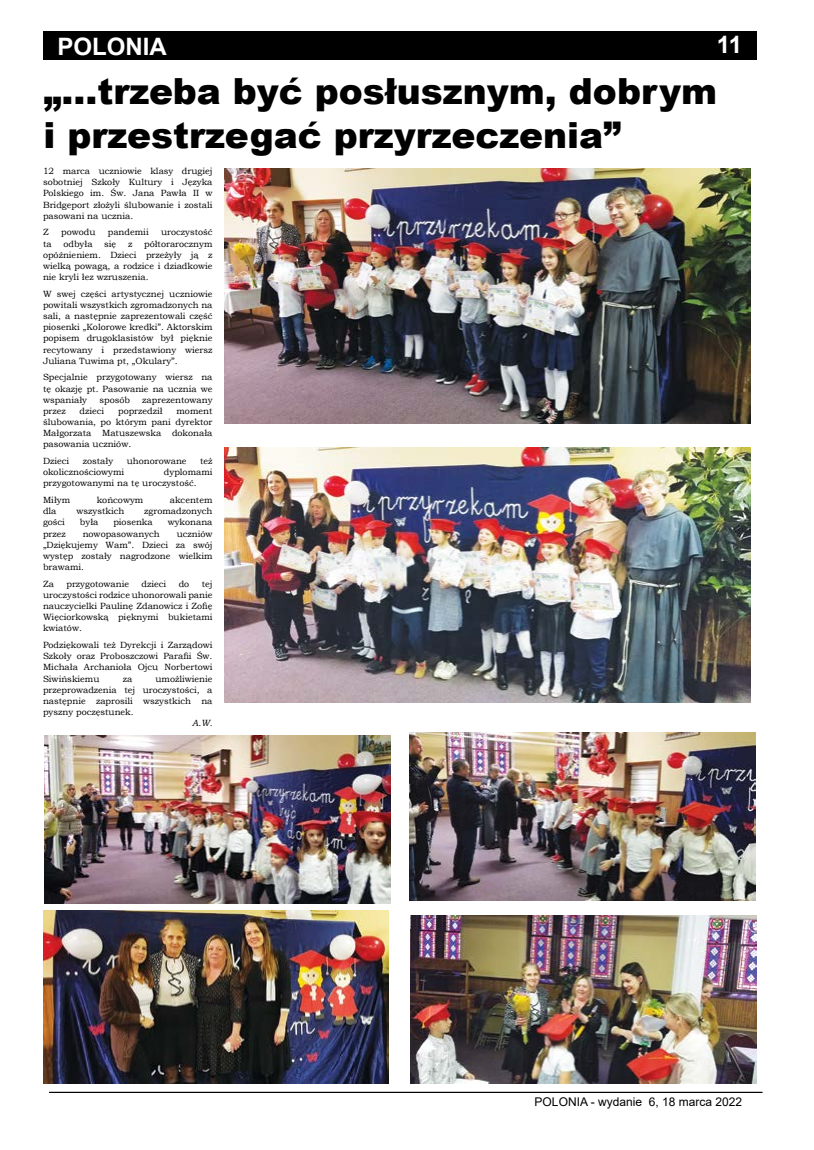
<style>
.page{position:relative;width:814px;height:1150px;background:#fff}
.page>*{position:absolute;margin:0;border:0;box-sizing:border-box;transform-origin:0 0}
.t1{font:900 36px/43.2px "Arial";color:#000}
.t2{font:700 24px "Arial";color:#fff}
.t3{font:12px "Arial";color:#000}
.t4{font:9px/11.1px "Bookman Old Style";color:#000;text-align:justify}
.t5{font:italic 9px "Bookman Old Style";color:#000}
</style>
<div class="page">
<div style="left:43px;top:32px;width:713px;height:28px;background:#000"></div>
<hr style="left:49px;top:1092px;width:713px;height:1px;background:#000">
<img style="left:224px;top:168px;width:526px;height:255px">
<img style="left:224px;top:447px;width:526px;height:255px">
<img style="left:411px;top:915px;width:345px;height:168px">
<img style="left:410px;top:732px;width:345px;height:168px">
<img style="left:45px;top:735px;width:346px;height:168px">
<img style="left:43px;top:910px;width:346px;height:173px">
<h2 class="t2" style="left:57px;top:29px;width:111px">POLONIA</h2>
<h2 class="t2" style="left:716px;top:27px;width:27px">11</h2>
<h1 class="t1" style="left:43px;top:69px;width:675px">„...trzeba być posłusznym, dobrym i przestrzegać przyrzeczenia”</h1>
<p class="t4" style="left:43px;top:166px;width:171px">12 marca uczniowie klasy drugiej sobotniej Szkoły Kultury i Języka Polskiego im. Św. Jana Pawła II w Bridgeport złożyli ślubowanie i zostali pasowani na ucznia.</p>
<p class="t4" style="left:43px;top:227px;width:7px">Z</p>
<p class="t4" style="left:61px;top:227px;width:36px">powodu</p>
<p class="t4" style="left:108px;top:227px;width:42px">pandemii</p>
<p class="t4" style="left:161px;top:227px;width:53px">uroczystość</p>
<p class="t4" style="left:43px;top:238px;width:10px">ta</p>
<p class="t4" style="left:63px;top:238px;width:31px">odbyła</p>
<p class="t4" style="left:104px;top:238px;width:14px">się</p>
<p class="t4" style="left:128px;top:238px;width:6px">z</p>
<p class="t4" style="left:43px;top:238px;width:171px;text-indent:101px">półtorarocznym opóźnieniem. Dzieci przeżyły ją z wielką powagą, a rodzice i dziadkowie nie kryli łez wzruszenia.</p>
<p class="t4" style="left:43px;top:288px;width:171px">W swej części artystycznej uczniowie powitali wszystkich zgromadzonych na sali, a następnie zaprezentowali część piosenki „Kolorowe kredki”. Aktorskim popisem drugoklasistów był pięknie recytowany i przedstawiony wiersz Juliana Tuwima pt, „Okulary”.</p>
<p class="t4" style="left:43px;top:372px;width:171px">Specjalnie przygotowany wiersz na tę okazję pt. Pasowanie na ucznia we wspaniały</p>
<p class="t4" style="left:99px;top:394px;width:32px">sposób</p>
<p class="t4" style="left:142px;top:394px;width:72px">zaprezentowany</p>
<p class="t4" style="left:43px;top:405px;width:24px">przez</p>
<p class="t4" style="left:80px;top:405px;width:26px">dzieci</p>
<p class="t4" style="left:118px;top:405px;width:46px">poprzedził</p>
<p class="t4" style="left:43px;top:405px;width:171px;text-indent:133px">moment ślubowania, po którym pani dyrektor Małgorzata Matuszewska dokonała pasowania uczniów.</p>
<p class="t4" style="left:43px;top:455px;width:28px">Dzieci</p>
<p class="t4" style="left:83px;top:455px;width:32px">zostały</p>
<p class="t4" style="left:127px;top:455px;width:61px">uhonorowane</p>
<p class="t4" style="left:200px;top:455px;width:14px">też</p>
<p class="t4" style="left:43px;top:467px;width:83px">okolicznościowymi</p>
<p class="t4" style="left:43px;top:467px;width:171px;text-indent:121px">dyplomami przygotowanymi na tę uroczystość.</p>
<p class="t4" style="left:43px;top:494px;width:29px">Miłym</p>
<p class="t4" style="left:97px;top:494px;width:48px">końcowym</p>
<p class="t4" style="left:170px;top:494px;width:44px">akcentem</p>
<p class="t4" style="left:43px;top:506px;width:15px">dla</p>
<p class="t4" style="left:76px;top:506px;width:49px">wszystkich</p>
<p class="t4" style="left:144px;top:506px;width:70px">zgromadzonych</p>
<p class="t4" style="left:43px;top:517px;width:23px">gości</p>
<p class="t4" style="left:80px;top:517px;width:20px">była</p>
<p class="t4" style="left:113px;top:517px;width:41px">piosenka</p>
<p class="t4" style="left:168px;top:517px;width:46px">wykonana</p>
<p class="t4" style="left:43px;top:528px;width:24px">przez</p>
<p class="t4" style="left:83px;top:528px;width:79px">nowopasowanych</p>
<p class="t4" style="left:43px;top:528px;width:171px;text-indent:134px">uczniów „Dziękujemy Wam”. Dzieci za swój występ zostały nagrodzone wielkim brawami.</p>
<p class="t4" style="left:43px;top:578px;width:12px">Za</p>
<p class="t4" style="left:66px;top:578px;width:64px">przygotowanie</p>
<p class="t4" style="left:141px;top:578px;width:26px">dzieci</p>
<p class="t4" style="left:179px;top:578px;width:12px">do</p>
<p class="t4" style="left:43px;top:578px;width:171px;text-indent:159px">tej uroczystości rodzice uhonorowali panie nauczycielki Paulinę Zdanowicz i Zofię Więciorkowską pięknymi bukietami kwiatów.</p>
<p class="t4" style="left:43px;top:639px;width:171px">Podziękowali też Dyrekcji i Zarządowi Szkoły oraz Proboszczowi Parafii Św.<br>Michała Archanioła Ojcu Norbertowi Siwińskiemu</p>
<p class="t4" style="left:43px;top:673px;width:171px;text-indent:112px">umożliwienie przeprowadzenia tej uroczystości, a następnie zaprosili wszystkich na pyszny poczęstunek.</p>
<p class="t5" style="left:192px;top:717px;width:22px">A.W.</p>
<p class="t4" style="left:123px;top:673px;width:11px">za</p>
<h3 class="t3" style="left:534px;top:1093px;width:209px">POLONIA - wydanie 6, 18 marca 2022</h3>
</div>
